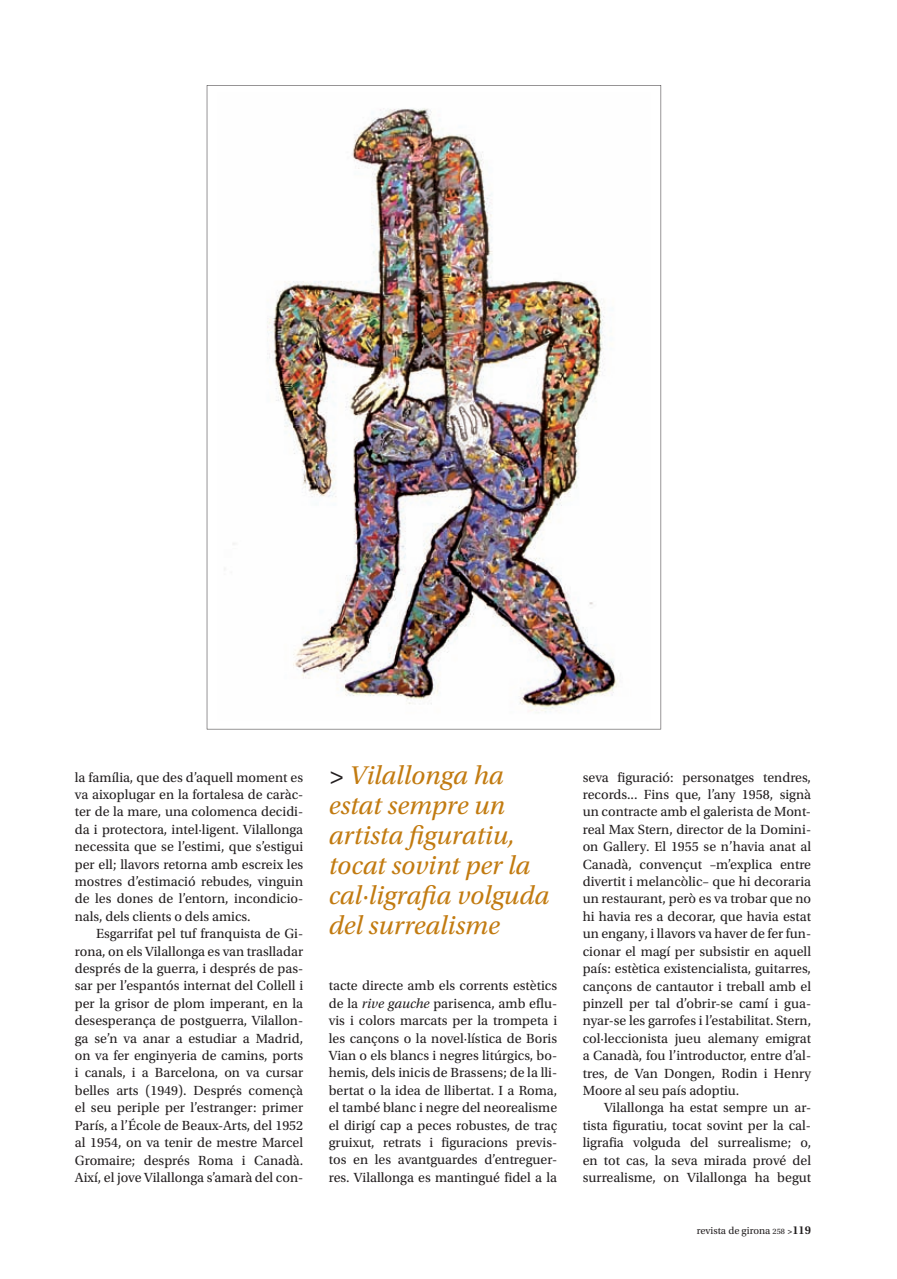
<style>
.page{position:relative;width:897px;height:1279px;background:#fff}
.page>*{position:absolute;margin:0;border:0;box-sizing:border-box;transform-origin:0 0}
.t1{font:italic 27px/30px "Utopia Std";color:#c27b11}
.t2{font:13.95px/17.4px "Utopia Std";color:#231f20;text-align:justify}
.t3{font:10.5px "Utopia Std";color:#231f20}
.s1{color:#231f20}
.s2{font-style:italic}
.s3{font-size:8.25px}
.s4{font-weight:600;font-size:9px}
.s5{font-weight:600;font-size:12px}
</style>
<div class="page">
<svg style="left:207px;top:85px;width:453px;height:644px"></svg>
<img style="left:217px;top:92px;width:433px;height:628px">
<p class="t2" style="left:75px;top:768px;width:230px">la família, que des d’aquell moment es va aixoplugar en la fortalesa de caràc&shy;ter de la mare, una colomenca decidi&shy;da i protectora, intel·ligent. Vilallonga necessita que se l’estimi, que s’estigui per ell; llavors retorna amb escreix les mostres d’estimació rebudes, vinguin de les dones de l’entorn, incondicio&shy;nals, dels clients o dels amics.</p>
<p class="t2" style="left:75px;top:924px;width:230px;text-indent:21px">Esgarrifat pel tuf franquista de Gi&shy;rona, on els Vilallonga es van traslladar després de la guerra, i després de pas&shy;sar per l’espantós internat del Collell i per la grisor de plom imperant, en la desesperança de postguerra, Vilallon&shy;ga se’n va anar a estudiar a Madrid, on va fer enginyeria de camins, ports i canals, i a Barcelona, on va cursar belles arts (1949). Després començà el seu periple per l’estranger: primer París, a l’École de Beaux-Arts, del 1952 al 1954, on va tenir de mestre Marcel Gromaire; després Roma i Canadà.<br>Així, el jove Vilallonga s’amarà del con-</p>
<h1 class="t1" style="left:328px;top:760px;width:222px"><span class="s1">&gt;</span> Vilallonga ha estat sempre un artista figuratiu, tocat sovint per la cal·ligrafia volguda del surrealisme</h1>
<p class="t2" style="left:328px;top:977px;width:230px">tacte directe amb els corrents estètics de la <span class="s2">rive gauche</span> parisenca, amb eflu&shy;vis i colors marcats per la trompeta i les cançons o la novel·lística de Boris Vian o els blancs i negres litúrgics, bo&shy;hemis, dels inicis de Brassens; de la lli&shy;bertat o la idea de llibertat. I a Roma, el també blanc i negre del neorealisme el dirigí cap a peces robustes, de traç gruixut, retrats i figuracions previs&shy;tos en les avantguardes d’entreguer&shy;res. Vilallonga es mantingué fidel a la</p>
<p class="t2" style="left:582px;top:768px;width:230px">seva figuració: personatges tendres, records... Fins que, l’any 1958, signà un contracte amb el galerista de Mont&shy;real Max Stern, director de la Domini&shy;on Gallery. El 1955 se n’havia anat al Canadà, convençut –m’explica entre divertit i melancòlic– que hi decoraria un restaurant, però es va trobar que no hi havia res a decorar, que havia estat un engany, i llavors va haver de fer fun&shy;cionar el magí per subsistir en aquell país: estètica existencialista, guitarres, cançons de cantautor i treball amb el pinzell per tal d’obrir-se camí i gua&shy;nyar-se les garrofes i l’estabilitat. Stern, col·leccionista jueu alemany emigrat a Canadà, fou l’introductor, entre d’al&shy;tres, de Van Dongen, Rodin i Henry Moore al seu país adoptiu.</p>
<p class="t2" style="left:582px;top:1099px;width:230px;text-indent:21px">Vilallonga ha estat sempre un ar&shy;tista figuratiu, tocat sovint per la cal&shy;ligrafia volguda del surrealisme; o, en tot cas, la seva mirada prové del surrealisme, on Vilallonga ha begut</p>
<p class="t3" style="left:696px;top:1224px;width:116px">revista de girona <span class="s3">258</span> <span class="s4">&gt;</span><span class="s5">119</span></p>
</div>
